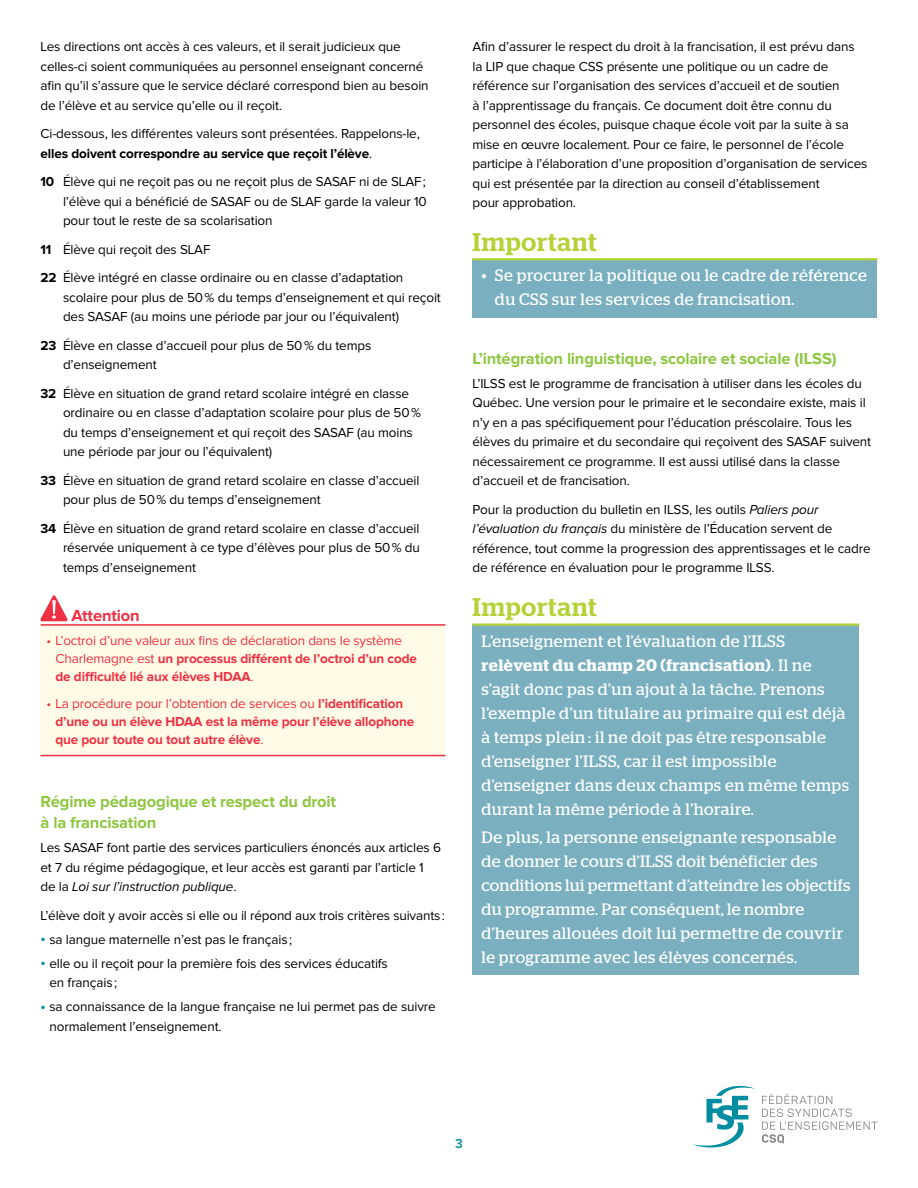
<style>
.page{position:relative;width:918px;height:1188px;background:#fff}
.page>*{position:absolute;margin:0;border:0;box-sizing:border-box;transform-origin:0 0}
.t1{font:500 25.5px "Stag";letter-spacing:.035em;color:#b3d235}
.t2{font:16.5px/24px "Stag";letter-spacing:.03em;color:#fff}
.t3{font:700 16.5px/21px "Proxima Nova";letter-spacing:-.01em;color:#8dc63f}
.t4{font:700 16.5px "Proxima Nova";letter-spacing:-.01em;color:#ee3042}
.t5{font:13.5px/19.5px "Proxima Nova";letter-spacing:-.01em;color:#000}
.t6{font:13.5px/18px "Proxima Nova";letter-spacing:-.01em;color:#ee3042}
.t7{font:700 13.5px/18px "Proxima Nova";letter-spacing:-.01em;color:#ee3042}
.t8{font:600 13.5px "Proxima Nova";color:#008da1}
.s1{font-weight:700}
.s2{font-weight:400}
.s3{font-style:italic}
.s4{font-weight:600;font-size:14.85px;color:#008da1}
.s5{font-weight:600}
</style>
<div class="page">
<svg style="left:40px;top:595px;width:28px;height:26px"></svg>
<div style="left:40px;top:625px;width:406px;height:131px;background:#fffbe7"></div>
<hr style="left:40px;top:624px;width:406px;height:2px;background:#ee3042">
<hr style="left:40px;top:755px;width:406px;height:1px;background:#ee3042">
<div style="left:472px;top:259px;width:406px;height:58px;background:#79afbe"></div>
<hr style="left:472px;top:258px;width:406px;height:2px;background:#b3d235">
<div style="left:472px;top:625px;width:388px;height:350px;background:#79afbe"></div>
<hr style="left:472px;top:623px;width:388px;height:3px;background:#b3d235">
<svg style="left:762px;top:1094px;width:116px;height:50px"></svg>
<svg style="left:692px;top:1086px;width:63px;height:62px"></svg>
<p class="t5" style="left:41px;top:37px;width:390px">Les directions ont accès à ces valeurs, et il serait judicieux que celles-ci soient communiquées au personnel enseignant concerné afin qu’il s’assure que le service déclaré correspond bien au besoin de l’élève et au service qu’elle ou il reçoit.</p>
<p class="t5" style="left:41px;top:124px;width:381px">Ci-dessous, les différentes valeurs sont présentées. Rappelons-le, <span class="s1">elles doivent correspondre au service que reçoit l’élève</span>.</p>
<p class="t5" style="left:63px;top:172px;width:365px;text-align:justify;text-indent:-23px"><span class="s1">10</span> Élève qui ne reçoit pas ou ne reçoit plus de SASAF ni de SLAF; l’élève qui a bénéficié de SASAF ou de SLAF garde la valeur 10 pour tout le reste de sa scolarisation</p>
<p class="t5" style="left:41px;top:235px;width:364px;line-height:28.5px"><span class="s1">11</span> Élève qui reçoit des SLAF<br><span class="s1">22</span> Élève intégré en classe ordinaire ou en classe d’adaptation</p>
<p class="t5" style="left:63px;top:288px;width:379px">scolaire pour plus de 50% du temps d’enseignement et qui reçoit des SASAF (au moins une période par jour ou l’équivalent)</p>
<p class="t5" style="left:63px;top:336px;width:310px;text-indent:-23px"><span class="s1">23</span> Élève en classe d’accueil pour plus de 50% du temps d’enseignement</p>
<p class="t5" style="left:63px;top:384px;width:359px;text-indent:-23px"><span class="s1">32</span> Élève en situation de grand retard scolaire intégré en classe ordinaire ou en classe d’adaptation scolaire pour plus de 50% du temps d’enseignement et qui reçoit des SASAF (au moins une période par jour ou l’équivalent)</p>
<p class="t5" style="left:63px;top:471px;width:358px;text-indent:-23px"><span class="s1">33</span> Élève en situation de grand retard scolaire en classe d’accueil pour plus de 50% du temps d’enseignement</p>
<p class="t5" style="left:63px;top:519px;width:359px;text-align:justify;text-indent:-23px"><span class="s1">34</span> Élève en situation de grand retard scolaire en classe d’accueil réservée uniquement à ce type d’élèves pour plus de 50% du temps d’enseignement</p>
<p class="t4" style="left:71px;top:608px;width:70px">Attention</p>
<p class="t6" style="left:56px;top:632px;width:363px;text-indent:-9px">• L’octroi d’une valeur aux fins de déclaration dans le système<br>Charlemagne est <span class="s1">un processus différent de l’octroi d’un code de difficulté lié aux élèves HDAA</span>.</p>
<p class="t7" style="left:56px;top:695px;width:360px;text-indent:-9px"><span class="s2">• La procédure pour l’obtention de services ou</span> l’identification d’une ou un élève HDAA est la même pour l’élève allophone que pour toute ou tout autre élève<span class="s2">.</span></p>
<p class="t3" style="left:40px;top:792px;width:297px">Régime pédagogique et respect du droit à la francisation</p>
<p class="t5" style="left:40px;top:839px;width:402px">Les SASAF font partie des services particuliers énoncés aux articles 6 et 7 du régime pédagogique, et leur accès est garanti par l’article 1 de la <span class="s3">Loi sur l’instruction publique</span>.</p>
<p class="t5" style="left:40px;top:906px;width:406px">L’élève doit y avoir accès si elle ou il répond aux trois critères suivants:</p>
<p class="t5" style="left:40px;top:930px;width:253px"><span class="s4">•</span> sa langue maternelle n’est pas le français;</p>
<p class="t5" style="left:50px;top:954px;width:340px;text-indent:-9px"><span class="s4">•</span> elle ou il reçoit pour la première fois des services éducatifs en français;</p>
<p class="t5" style="left:50px;top:998px;width:388px;text-indent:-9px"><span class="s4">•</span> sa connaissance de la langue française ne lui permet pas de suivre normalement l’enseignement.</p>
<p class="t5" style="left:472px;top:37px;width:396px">Afin d’assurer le respect du droit à la francisation, il est prévu dans la LIP que chaque CSS présente une politique ou un cadre de référence sur l’organisation des services d’accueil et de soutien<br>à l’apprentissage du français. Ce document doit être connu du personnel des écoles, puisque chaque école voit par la suite à sa mise en œuvre localement. Pour ce faire, le personnel de l’école participe à l’élaboration d’une proposition d’organisation de services qui est présentée par la direction au conseil d’établissement<br>pour approbation.</p>
<h1 class="t1" style="left:472px;top:227px;width:126px">Important</h1>
<p class="t2" style="left:495px;top:264px;width:373px;text-indent:-13px">• Se procurer la politique ou le cadre de référence du CSS sur les services de francisation.</p>
<p class="t3" style="left:472px;top:349px;width:366px">L’intégration linguistique, scolaire et sociale (ILSS)</p>
<p class="t5" style="left:472px;top:374px;width:400px">L’ILSS est le programme de francisation à utiliser dans les écoles du Québec. Une version pour le primaire et le secondaire existe, mais il n’y en a pas spécifiquement pour l’éducation préscolaire. Tous les élèves du primaire et du secondaire qui reçoivent des SASAF suivent nécessairement ce programme. Il est aussi utilisé dans la classe d’accueil et de francisation.</p>
<p class="t5" style="left:472px;top:500px;width:400px">Pour la production du bulletin en ILSS, les outils <span class="s3">Paliers pour l’évaluation du français</span> du ministère de l’Éducation servent de référence, tout comme la progression des apprentissages et le cadre de référence en évaluation pour le programme ILSS.</p>
<h1 class="t1" style="left:472px;top:592px;width:126px">Important</h1>
<p class="t2" style="left:482px;top:629px;width:369px">L’enseignement et l’évaluation de l’ILSS <span class="s5">relèvent du champ 20 (francisation)</span>. Il ne s’agit donc pas d’un ajout à la tâche. Prenons l’exemple d’un titulaire au primaire qui est déjà à temps plein : il ne doit pas être responsable d’enseigner l’ILSS, car il est impossible d’enseigner dans deux champs en même temps durant la même période à l’horaire.</p>
<p class="t2" style="left:482px;top:825px;width:371px">De plus, la personne enseignante responsable de donner le cours d’ILSS doit bénéficier des conditions lui permettant d’atteindre les objectifs du programme. Par conséquent, le nombre d’heures allouées doit lui permettre de couvrir le programme avec les élèves concernés.</p>
<p class="t8" style="left:455px;top:1137px;width:9px">3</p>
</div>
